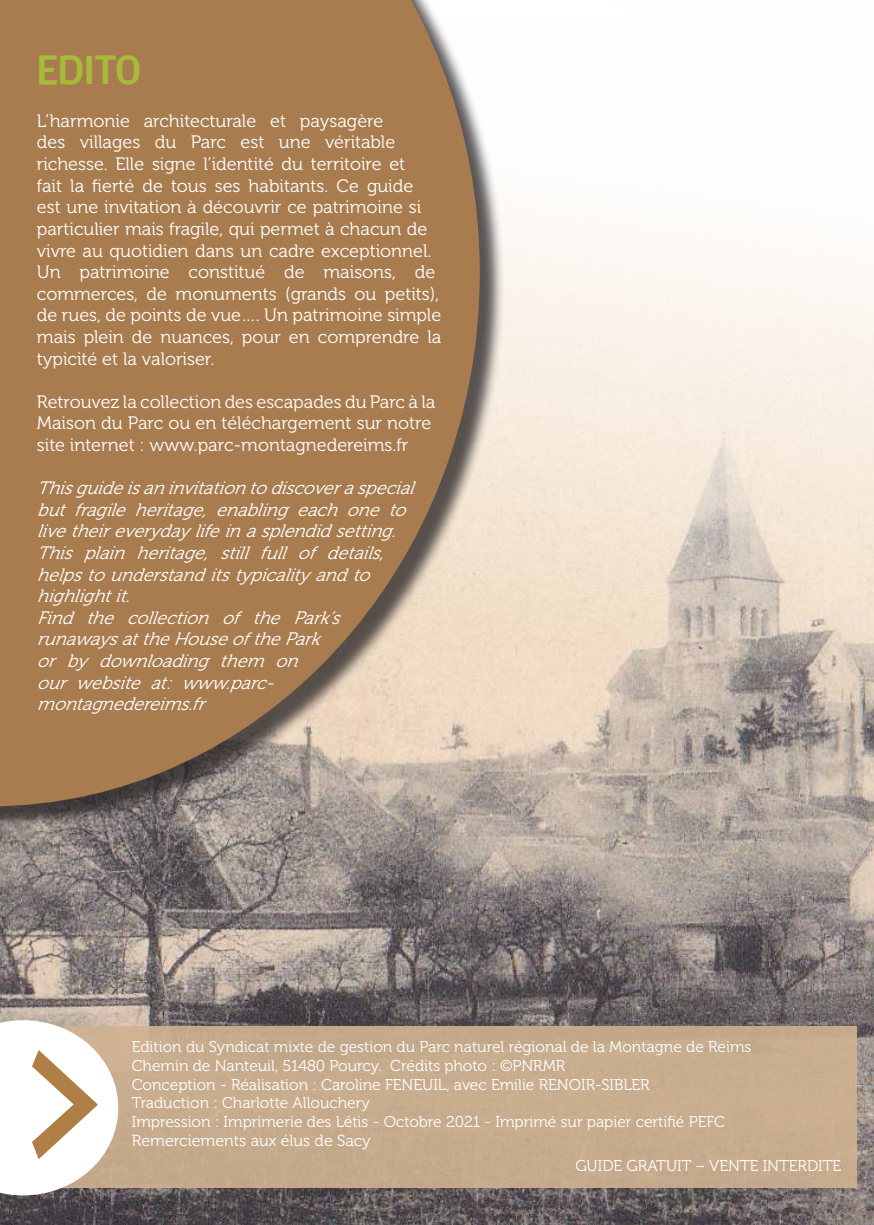
<style>
.page{position:relative;width:874px;height:1225px;background:#fff}
.page>*{position:absolute;margin:0;border:0;box-sizing:border-box;transform-origin:0 0}
.t1{font:40px "Promotelec";color:#a7ba39}
.t2{font:18px/21.6px "Museo 300";color:#fff}
.t3{font:italic 18px/21.6px "Museo 300";color:#fff}
.t4{font:16px "Museo 300";color:#fff}
.t5{font:15.6px/18.8px "Museo 300";color:#fff}
</style>
<div class="page">
<img style="left:0;top:217px;width:873px;height:1008px">
<div style="left:0;top:0;width:504px;height:831px;background:#231f20;opacity:.75"></div>
<svg style="left:0;top:0;width:479px;height:806px;background:#ab835b"></svg>
<div style="left:0;top:1026px;width:856px;height:162px;background:#c7ab8e"></div>
<svg style="left:0;top:1020px;width:118px;height:175px"></svg>
<h1 class="t1" style="left:37px;top:44px;width:105px">EDITO</h1>
<p class="t2" style="left:37px;top:110px;width:405px">L’harmonie architecturale et paysagère<br>des villages du Parc est une véritable richesse. Elle signe l’identité du territoire et<br>fait la fierté de tous ses habitants. Ce guide est une invitation à découvrir ce patrimoine si particulier mais fragile, qui permet à chacun de vivre au quotidien dans un cadre exceptionnel.<br>Un patrimoine constitué de maisons, de commerces, de monuments (grands ou petits), de rues, de points de vue…. Un patrimoine simple mais plein de nuances, pour en comprendre la typicité et la valoriser.</p>
<p class="t2" style="left:37px;top:391px;width:400px">Retrouvez la collection des escapades du Parc à la<br>Maison du Parc ou en téléchargement sur notre site internet : www.parc-montagnedereims.fr</p>
<p class="t3" style="left:37px;top:477px;width:385px">Thisguideisaninvitationtodiscoveraspecial but fragile heritage, enabling each one to livetheireverydaylifeinasplendidsetting.<br>This plain heritage, still full of details, helpstounderstanditstypicalityandto highlightit.<br>Find the collection of the Park’s runawaysattheHouseofthePark<br>or by downloading them on<br>our website at: www.parc&shy;montagnedereims.fr</p>
<p class="t5" style="left:132px;top:1037px;width:620px">Edition du Syndicat mixte de gestion du Parc naturel régional de la Montagne de Reims Chemin de Nanteuil, 51480 Pourcy. Crédits photo : ©PNRMR<br>Conception - Réalisation : Caroline FENEUIL, avec Emilie RENOIR-SIBLER<br>Traduction : Charlotte Allouchery<br>Impression : Imprimerie des Létis - Octobre 2021 - Imprimé sur papier certifié PEFC</p>
<p class="t4" style="left:132px;top:1132px;width:240px">Remerciements aux élus de Sacy</p>
<p class="t5" style="left:575px;top:1156px;width:267px">GUIDE GRATUIT – VENTE INTERDITE</p>
</div>
